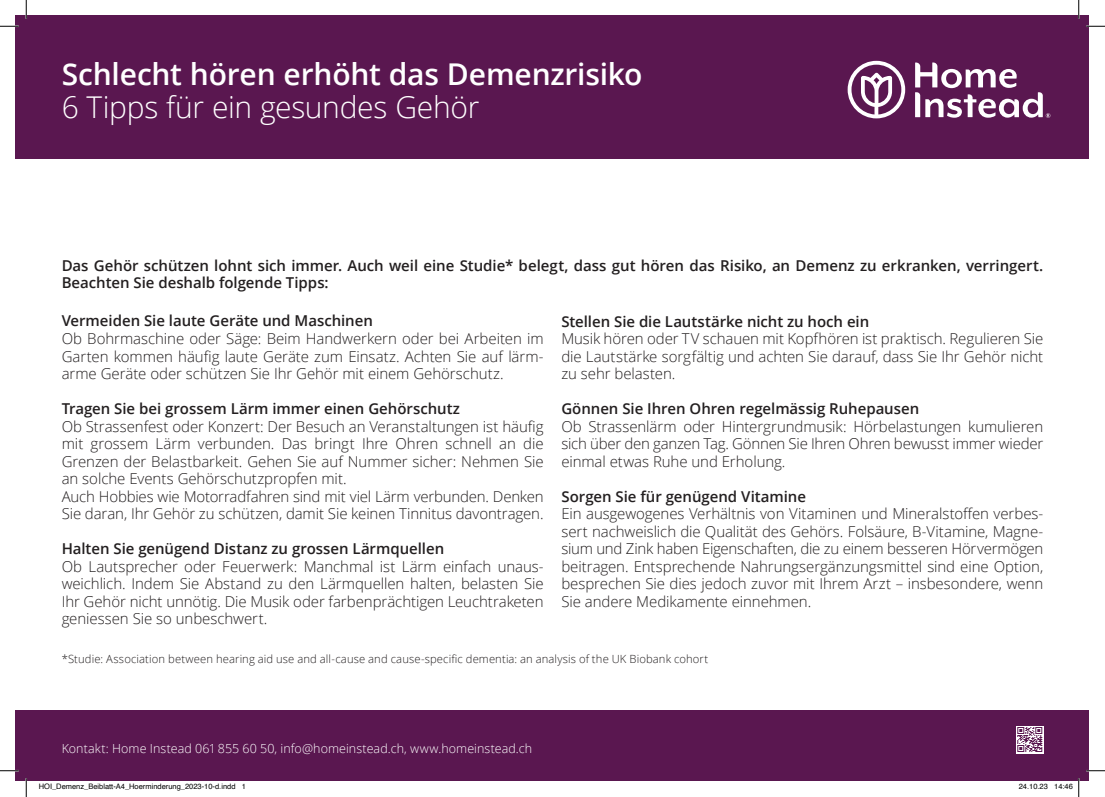
<style>
.page{position:relative;width:1105px;height:797px;background:#fff}
.page>*{position:absolute;margin:0;border:0;box-sizing:border-box;transform-origin:0 0}
.t1{font:600 30px "Open Sans";letter-spacing:-.005em;color:#fff}
.t2{font:300 30px "Open Sans";letter-spacing:-.01em;color:#fff}
.t3{font:300 15px/17.5px "Open Sans";letter-spacing:-.005em;color:#231f20;text-align:justify}
.t4{font:600 15px/17.5px "Open Sans";color:#231f20}
.t5{font:300 12.5px "Open Sans";letter-spacing:.005em;color:#fff}
.t6{font:300 11.25px "Open Sans";letter-spacing:.01em;color:#231f20}
.t7{font:7.5px "Helvetica";color:#000}
</style>
<div class="page">
<div style="left:16px;top:16px;width:1073px;height:143px;background:#5a1750"></div>
<div style="left:16px;top:710px;width:1073px;height:71px;background:#5a1750"></div>
<svg style="left:848px;top:61px;width:57px;height:57px"></svg>
<svg style="left:915px;top:62px;width:135px;height:56px"></svg>
<svg style="left:1016px;top:726px;width:27px;height:27px"></svg>
<svg style="left:1017px;top:727px;width:25px;height:25px"></svg>
<svg style="left:0;top:25px;width:19px;height:2px"></svg>
<svg style="left:1086px;top:25px;width:19px;height:2px"></svg>
<svg style="left:0;top:770px;width:19px;height:1px"></svg>
<svg style="left:1086px;top:770px;width:19px;height:1px"></svg>
<svg style="left:25px;top:0;width:2px;height:19px"></svg>
<svg style="left:25px;top:778px;width:2px;height:19px"></svg>
<svg style="left:1078px;top:0;width:1px;height:19px"></svg>
<svg style="left:1078px;top:778px;width:1px;height:19px"></svg>
<h1 class="t1" style="left:62px;top:53px;width:582px">Schlecht hören erhöht das Demenzrisiko</h1>
<h1 class="t2" style="left:62px;top:87px;width:419px">6 Tipps für ein gesundes Gehör</h1>
<p class="t4" style="left:62px;top:256px;width:983px">Das Gehör schützen lohnt sich immer. Auch weil eine Studie* belegt, dass gut hören das Risiko, an Demenz zu erkranken, verringert.<br>Beachten Sie deshalb folgende Tipps:</p>
<p class="t4" style="left:62px;top:312px;width:313px">Vermeiden Sie laute Geräte und Maschinen</p>
<p class="t3" style="left:62px;top:329px;width:483px">Ob Bohrmaschine oder Säge: Beim Handwerkern oder bei Arbeiten im Garten kommen häufig laute Geräte zum Einsatz. Achten Sie auf lärm&shy;arme Geräte oder schützen Sie Ihr Gehör mit einem Gehörschutz.</p>
<p class="t4" style="left:62px;top:399px;width:400px">Tragen Sie bei grossem Lärm immer einen Gehörschutz</p>
<p class="t3" style="left:62px;top:417px;width:483px;text-align:left">Ob Strassenfest oder Konzert: Der Besuch an Veranstaltungen ist häufig mit grossem Lärm verbunden. Das bringt Ihre Ohren schnell an die Grenzen der Belastbarkeit. Gehen Sie auf Nummer sicher: Nehmen Sie an solche Events Gehörschutzpropfen mit.<br>Auch Hobbies wie Motorradfahren sind mit viel Lärm verbunden. Denken Sie daran, Ihr Gehör zu schützen, damit Sie keinen Tinnitus davontragen.</p>
<p class="t4" style="left:62px;top:539px;width:384px">Halten Sie genügend Distanz zu grossen Lärmquellen</p>
<p class="t3" style="left:62px;top:557px;width:483px">Ob Lautsprecher oder Feuerwerk: Manchmal ist Lärm einfach unaus&shy;weichlich. Indem Sie Abstand zu den Lärmquellen halten, belasten Sie Ihr Gehör nicht unnötig. Die Musik oder farbenprächtigen Leuchtraketen geniessen Sie so unbeschwert.</p>
<p class="t4" style="left:561px;top:312px;width:309px">Stellen Sie die Lautstärke nicht zu hoch ein</p>
<p class="t3" style="left:561px;top:329px;width:483px">Musik hören oder TV schauen mit Kopfhören ist praktisch. Regulieren Sie die Lautstärke sorgfältig und achten Sie darauf, dass Sie Ihr Gehör nicht zu sehr belasten.</p>
<p class="t4" style="left:561px;top:399px;width:359px">Gönnen Sie Ihren Ohren regelmässig Ruhepausen</p>
<p class="t3" style="left:561px;top:417px;width:483px">Ob Strassenlärm oder Hintergrundmusik: Hörbelastungen kumulieren sich über den ganzen Tag. Gönnen Sie Ihren Ohren bewusst immer wieder einmal etwas Ruhe und Erholung.</p>
<p class="t4" style="left:561px;top:487px;width:246px">Sorgen Sie für genügend Vitamine</p>
<p class="t3" style="left:561px;top:504px;width:483px">Ein ausgewogenes Verhältnis von Vitaminen und Mineralstoffen verbes&shy;sert nachweislich die Qualität des Gehörs. Folsäure, B-Vitamine, Magne&shy;sium und Zink haben Eigenschaften, die zu einem besseren Hörvermögen beitragen. Entsprechende Nahrungsergänzungsmittel sind eine Option, besprechen Sie dies jedoch zuvor mit Ihrem Arzt – insbesondere, wenn Sie andere Medikamente einnehmen.</p>
<p class="t6" style="left:62px;top:651px;width:648px">*Studie: Association between hearing aid use and all-cause and cause-specific dementia: an analysis of the UK Biobank cohort</p>
<p class="t5" style="left:62px;top:740px;width:472px">Kontakt: Home Instead 061 855 60 50, info@homeinstead.ch, www.homeinstead.ch</p>
<p class="t7" style="left:39px;top:781px;width:209px">HOI_Demenz_Beiblatt-A4_Hoerminderung_2023-10-d.indd 1</p>
<p class="t7" style="left:1019px;top:781px;width:56px">24.10.23 14:46</p>
</div>
